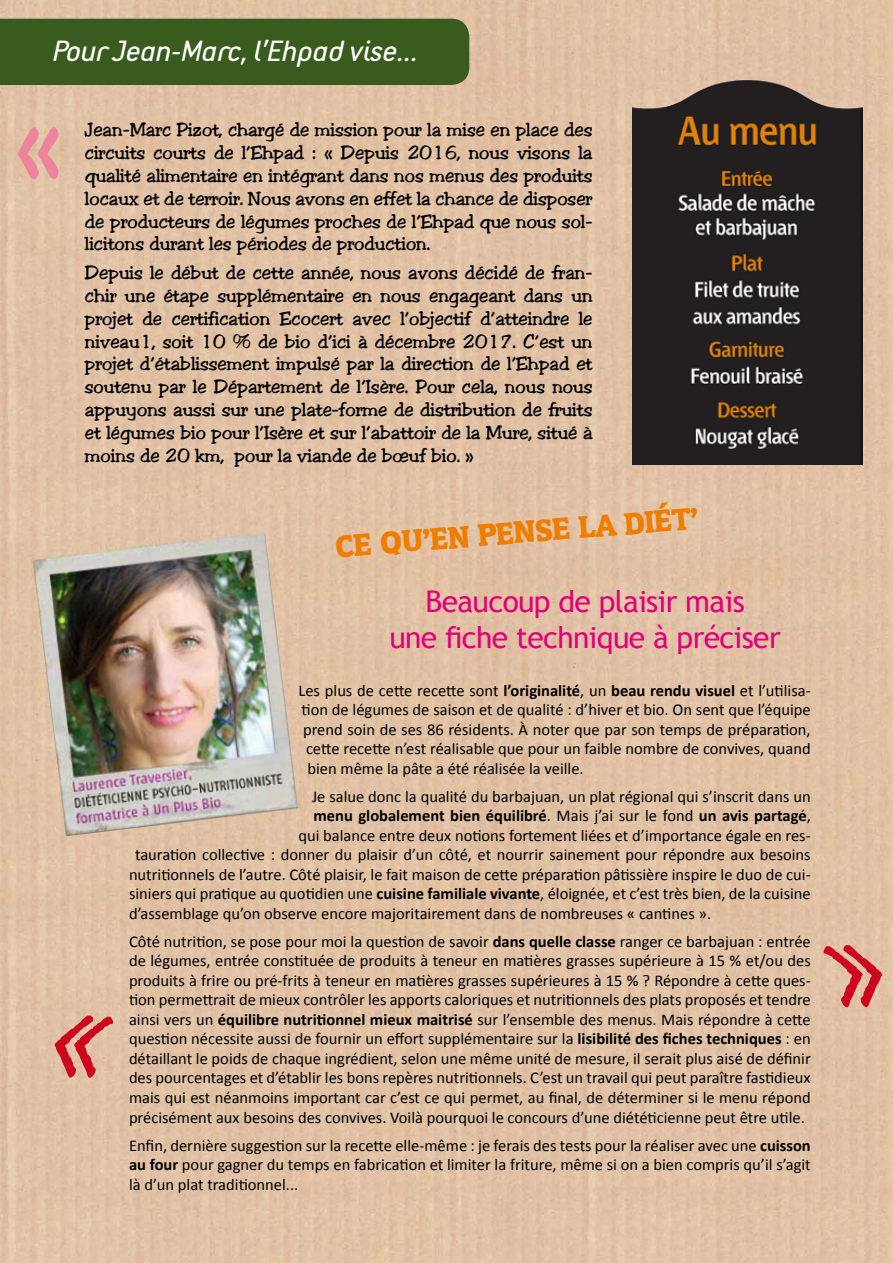
<style>
.page{position:relative;width:893px;height:1263px;background:#e1c2a5}
.page>*{position:absolute;margin:0;border:0;box-sizing:border-box;transform-origin:0 0}
.t1{font:120px "Tiza Negra";color:#cd071e}
.t2{font:99px "Toledo";color:#ed849b}
.t3{font:italic 33px "PF Premier Text";color:#fff}
.t4{font:30px/36px "Trebuchet MS";letter-spacing:-.02em;color:#e2007a;text-align:center}
.t5{font:30px "Commons";color:#ee7d00}
.t6{font:18px/22.8px "Toledo";color:#000;text-align:justify}
.t7{font:16.5px/19.5px "Calibri";color:#000;text-align:justify}
.t8{font:700 16.5px "Calibri";color:#000}
.s1{font-weight:700}
.s2{font-weight:400}
</style>
<div class="page">
<div style="left:0;top:19px;width:469px;height:66px;background:#395c1e"></div>
<img style="left:32px;top:531px;width:268px;height:305px">
<img style="left:633px;top:80px;width:229px;height:385px">
<div style="left:824px;top:944px;width:58px;height:63px;background:#e3c3a7"></div>
<h3 class="t3" style="left:53px;top:35px;width:367px">Pour Jean-Marc, l’Ehpad vise...</h3>
<h2 class="t2" style="left:15px;top:80px;width:48px">«</h2>
<p class="t6" style="left:85px;top:119px;width:509px">Jean-Marc Pizot, chargé de mission pour la mise en place des circuits courts de l’Ehpad : « Depuis 2016, nous visons la qualité alimentaire en intégrant dans nos menus des produits locaux et de terroir. Nous avons en effet la chance de disposer de producteurs de légumes proches de l’Ehpad que nous sol&shy;licitons durant les périodes de production.</p>
<p class="t6" style="left:85px;top:262px;width:509px">Depuis le début de cette année, nous avons décidé de fran&shy;chir une étape supplémentaire en nous engageant dans un projet de certification Ecocert avec l’objectif d’atteindre le niveau1, soit 10 % de bio d’ici à décembre 2017. C’est un projet d’établissement impulsé par la direction de l’Ehpad et soutenu par le Département de l’Isère. Pour cela, nous nous appuyons aussi sur une plate-forme de distribution de fruits et légumes bio pour l’Isère et sur l’abattoir de la Mure, situé à moins de 20 km, pour la viande de bœuf bio. »</p>
<h3 class="t5" style="left:334px;top:530px;width:365px;rotate:-5deg">Ce qu’en pense la diét’</h3>
<h3 class="t4" style="left:389px;top:584px;width:393px">Beaucoup de plaisir mais<br>une fiche technique à préciser</h3>
<h1 class="t1" style="left:55px;top:976px;width:55px">«</h1>
<p class="t7" style="left:298px;top:680px;width:514px">Les plus de cette recette sont <span class="s1">l’originalité</span>, un <span class="s1">beau rendu visuel</span> et l’utilisa-</p>
<p class="t7" style="left:301px;top:699px;width:511px">tion de légumes de saison et de qualité : d’hiver et bio. On sent que l’équipe</p>
<p class="t7" style="left:303px;top:719px;width:509px">prend soin de ses 86 résidents. À noter que par son temps de préparation,</p>
<p class="t7" style="left:306px;top:738px;width:506px">cette recette n’est réalisable que pour un faible nombre de convives, quand</p>
<p class="t7" style="left:307px;top:758px;width:278px">bien même la pâte a été réalisée la veille.</p>
<p class="t7" style="left:312px;top:786px;width:500px">Je salue donc la qualité du barbajuan, un plat régional qui s’inscrit dans un</p>
<p class="t8" style="left:313px;top:806px;width:501px">menu globalement bien équilibré<span class="s2">. Mais j’ai sur le fond</span> un avis partage<span class="s2">́,</span></p>
<p class="t7" style="left:298px;top:825px;width:514px">qui balance entre deux notions fortement liées et d’importance égale en res-</p>
<p class="t7" style="left:135px;top:844px;width:677px">tauration collective : donner du plaisir d’un côté, et nourrir sainement pour répondre aux besoins</p>
<p class="t7" style="left:129px;top:864px;width:683px">nutritionnels de l’autre. Côté plaisir, le fait maison de cette préparation pâtissière inspire le duo de cui-</p>
<p class="t7" style="left:129px;top:883px;width:683px">siniers qui pratique au quotidien une <span class="s1">cuisine familiale vivante</span>, éloignée, et c’est très bien, de la cuisine</p>
<p class="t7" style="left:129px;top:903px;width:584px">d’assemblage qu’on observe encore majoritairement dans de nombreuses « cantines ».</p>
<p class="t7" style="left:129px;top:931px;width:683px">Côté nutrition, se pose pour moi la question de savoir <span class="s1">dans quelle classe</span> ranger ce barbajuan : entrée de légumes, entrée constituée de produits à teneur en matières grasses supérieure à 15 % et/ou des produits à frire ou pré-frits à teneur en matiè res grasses supé rieures à 15 % ? Répondre à cette ques&shy;tion permettrait de mieux contrôler les apports caloriques et nutritionnels des plats proposés et tendre ainsi vers un <span class="s1">équilibre nutritionnel mieux maitrisé</span> sur l’ensemble des menus. Mais répondre à cette question nécessite aussi de fournir un effort supplémentaire sur la <span class="s1">lisibilité des fiches techniques</span> : en détaillant le poids de chaque ingrédient, selon une même unité de mesure, il serait plus aisé de définir des pourcentages et d’établir les bons repères nutritionnels. C’est un travail qui peut paraître fastidieux mais qui est néanmoins important car c’est ce qui permet, au final, de déterminer si le menu répond précisément aux besoins des convives. Voilà pourquoi le concours d’une diététicienne peut être utile.</p>
<p class="t7" style="left:129px;top:1134px;width:683px">Enfin, dernière suggestion sur la recette elle-même : je ferais des tests pour la réaliser avec une <span class="s1">cuisson au four</span> pour gagner du temps en fabrication et limiter la friture, même si on a bien compris qu’il s’agit là d’un plat traditionnel...</p>
</div>
